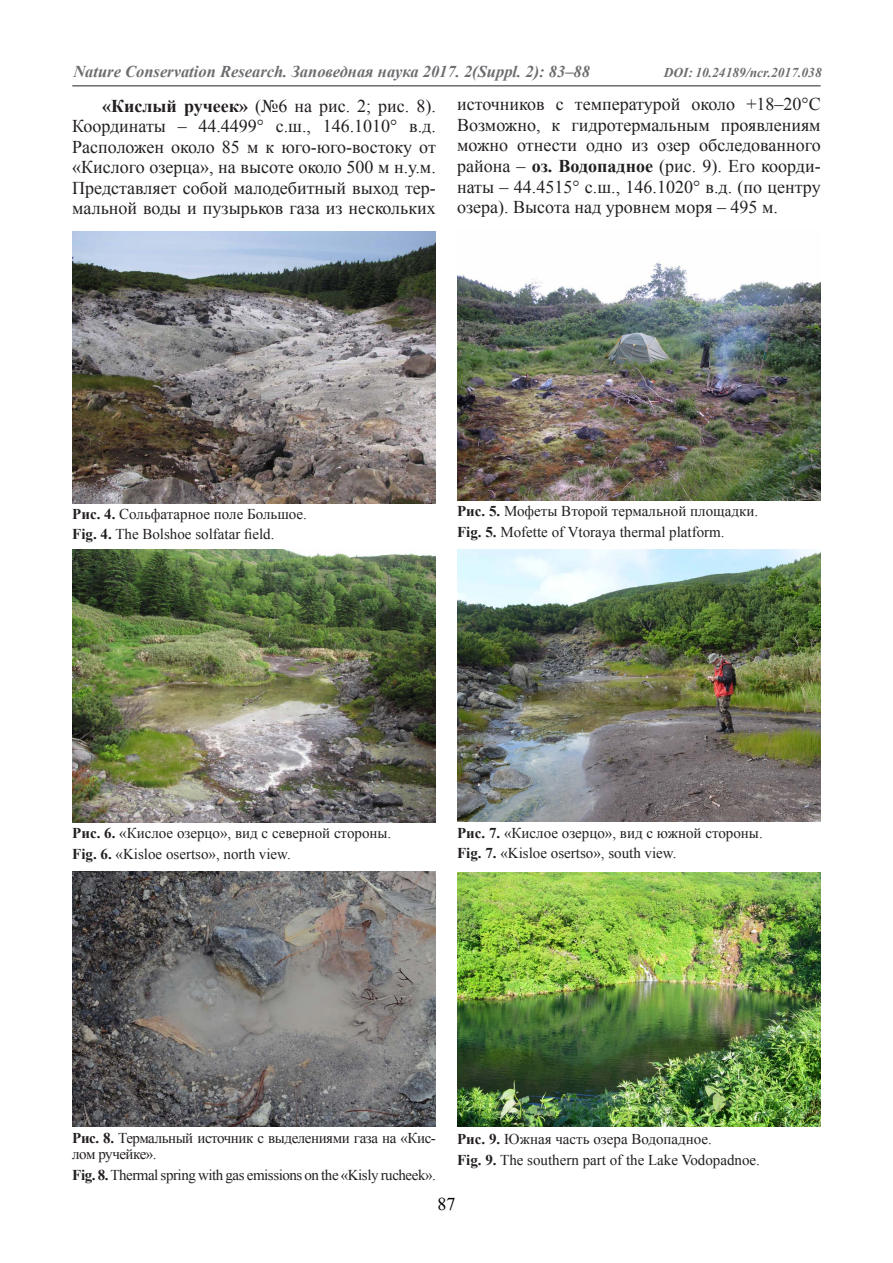
<style>
.page{position:relative;width:893px;height:1263px;background:#fff}
.page>*{position:absolute;margin:0;border:0;box-sizing:border-box;transform-origin:0 0}
.t1{font:18px/20.5px "Times New Roman";color:#231f20;text-align:justify}
.t2{font:18px "Times New Roman";color:#000}
.t3{font:italic 700 16.5px "Times New Roman";color:#6c6d70}
.t4{font:15px "Times New Roman";color:#231f20}
.t5{font:15px/16.5px "Times New Roman";letter-spacing:-.03em;color:#231f20}
.t6{font:italic 700 13.5px "Times New Roman";color:#6c6d70}
.s1{font-weight:700}
</style>
<div class="page">
<hr style="left:72px;top:85px;width:749px;height:2px;background:#6c6d70">
<img style="left:457px;top:262px;width:364px;height:239px">
<img style="left:72px;top:231px;width:364px;height:272px">
<img style="left:72px;top:550px;width:364px;height:272px">
<img style="left:457px;top:550px;width:364px;height:271px">
<img style="left:72px;top:872px;width:364px;height:255px">
<img style="left:457px;top:872px;width:363px;height:255px">
<p class="t3" style="left:73px;top:60px;width:518px">Nature Conservation Research. Заповедная наука 2017. 2(Suppl. 2): 83–88</p>
<p class="t6" style="left:664px;top:63px;width:159px">DOI: 10.24189/ncr.2017.038</p>
<p class="t1" style="left:72px;top:95px;width:365px;text-indent:30px"><span class="s1">«Кислый ручеек»</span> (№6 на рис. 2; рис. 8).<br>Координаты – 44.4499° с.ш., 146.1010° в.д.<br>Расположен около 85 м к юго-юго-востоку от «Кислого озерца», на высоте около 500 м н.у.м.<br>Представляет собой малодебитный выход тер&shy;мальной воды и пузырьков газа из нескольких</p>
<p class="t1" style="left:457px;top:94px;width:365px">источников с температурой около +18–20°С Возможно, к гидротермальным проявлениям можно отнести одно из озер обследованного района – <span class="s1">оз. Водопадное</span> (рис. 9). Его коорди&shy;наты – 44.4515° с.ш., 146.1020° в.д. (по центру озера). Высота над уровнем моря – 495 м.</p>
<p class="t4" style="left:72px;top:503px;width:236px"><span class="s1">Рис. 4.</span> Сольфатарное поле Большое.</p>
<p class="t4" style="left:72px;top:524px;width:204px"><span class="s1">Fig. 4.</span> The Bolshoe solfatar field.</p>
<p class="t4" style="left:457px;top:501px;width:303px"><span class="s1">Рис. 5.</span> Мофеты Второй термальной площадки.</p>
<p class="t4" style="left:457px;top:522px;width:269px"><span class="s1">Fig. 5.</span> Mofette of Vtoraya thermal platform.</p>
<p class="t4" style="left:72px;top:823px;width:321px"><span class="s1">Рис. 6.</span> «Кислое озерцо», вид с северной стороны.</p>
<p class="t4" style="left:72px;top:844px;width:220px"><span class="s1">Fig. 6.</span> «Kisloe osertso», north view.</p>
<p class="t4" style="left:457px;top:822px;width:307px"><span class="s1">Рис. 7.</span> «Кислое озерцо», вид с южной стороны.</p>
<p class="t4" style="left:457px;top:843px;width:221px"><span class="s1">Fig. 7.</span> «Kisloe osertso», south view.</p>
<p class="t5" style="left:72px;top:1129px;width:365px"><span class="s1">Рис. 8.</span> Термальный источник с выделениями газа на «Кис&shy;лом ручейке».</p>
<p class="t5" style="left:72px;top:1167px;width:365px"><span class="s1">Fig. 8.</span> Thermal spring with gas emissions on the «Kisly rucheek».</p>
<p class="t4" style="left:457px;top:1129px;width:256px"><span class="s1">Рис. 9.</span> Южная часть озера Водопадное.</p>
<p class="t4" style="left:457px;top:1150px;width:304px"><span class="s1">Fig. 9.</span> The southern part of the Lake Vodopadnoe.</p>
<p class="t2" style="left:437px;top:1191px;width:19px">87</p>
</div>
